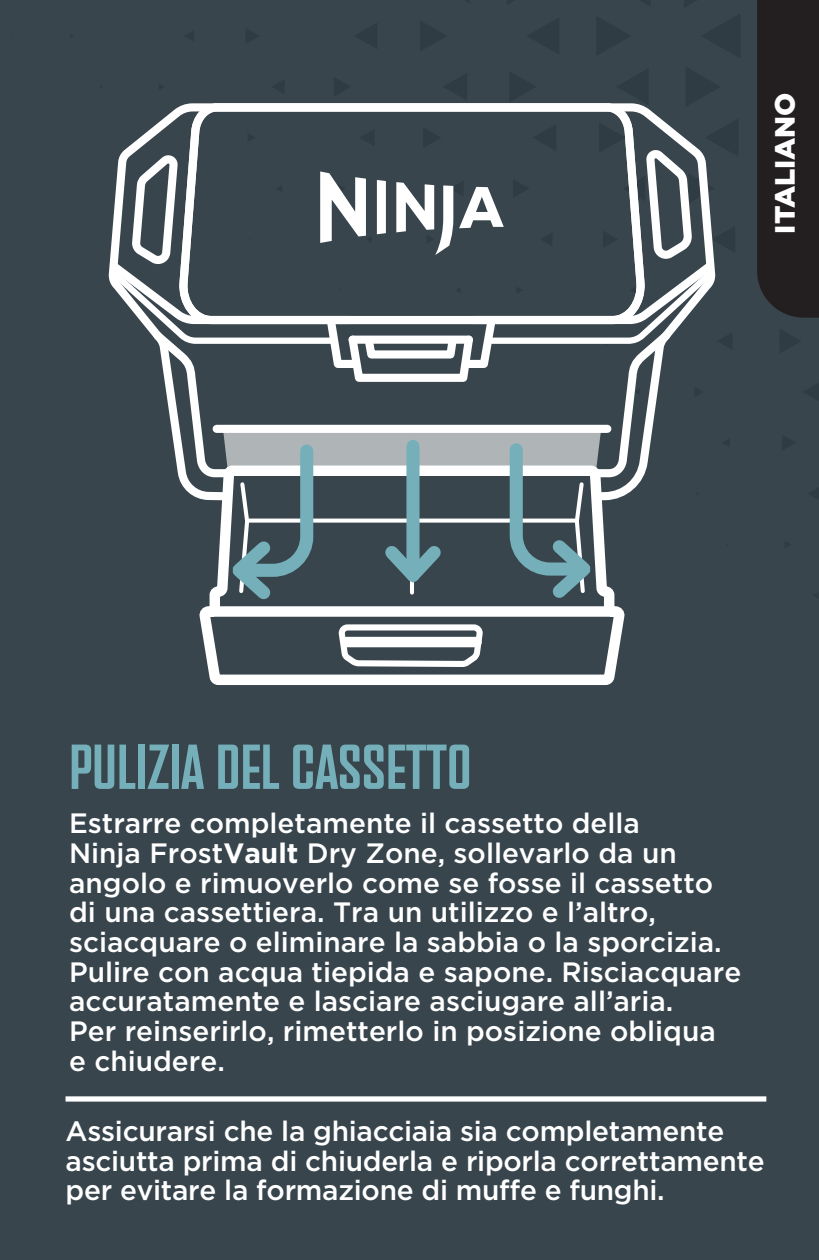
<style>
.page{position:relative;width:819px;height:1260px;background:#38454d}
.page>*{position:absolute;margin:0;border:0;box-sizing:border-box;transform-origin:0 0}
.t1{font:700 59.5px "PF Venue";color:#75b0ba}
.t2{font:500 28px/29.8px "Gotham";color:#fff}
.t3{font:900 28px "Gotham";color:#fff}
.s1{font-weight:700}
</style>
<div class="page">
<svg style="left:175px;top:103px;width:474px;height:15px;background:#e1e2e4"></svg>
<svg style="left:196px;top:106px;width:427px;height:579px"></svg>
<svg style="left:108px;top:118px;width:608px;height:493px"></svg>
<div style="left:66px;top:1096px;width:700px;height:6px;background:#fff"></div>
<div style="left:757px;top:0;width:62px;height:318px;background:#231f20"></div>
<p class="t3" style="left:766px;top:234px;width:143px;rotate:-90deg">ITALIANO</p>
<h1 class="t1" style="left:69px;top:730px;width:404px">PULIZIA DEL CASSETTO</h1>
<p class="t2" style="left:69px;top:808px;width:674px">Estrarre completamente il cassetto della<br>Ninja Frost<span class="s1">Vault</span> Dry Zone, sollevarlo da un angolo e rimuoverlo come se fosse il cassetto di una cassettiera. Tra un utilizzo e l’altro, sciacquare o eliminare la sabbia o la sporcizia.<br>Pulire con acqua tiepida e sapone. Risciacquare accuratamente e lasciare asciugare all’aria.<br>Per reinserirlo, rimetterlo in posizione obliqua<br>e chiudere.</p>
<p class="t2" style="left:66px;top:1116px;width:701px">Assicurarsi che la ghiacciaia sia completamente asciutta prima di chiuderla e riporla correttamente per evitare la formazione di muffe e funghi.</p>
</div>
